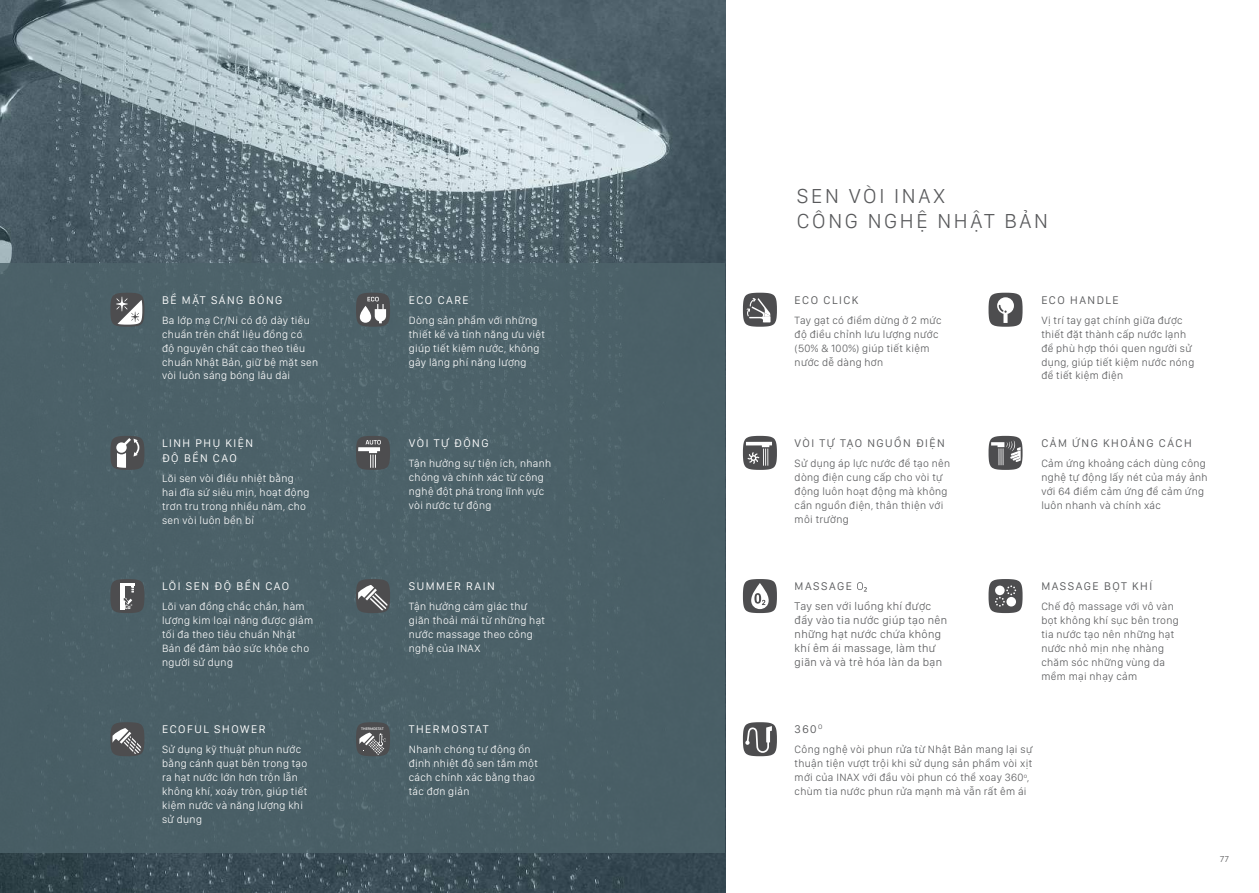
<style>
.page{position:relative;width:1259px;height:893px;background:#fff}
.page>*{position:absolute;margin:0;border:0;box-sizing:border-box;transform-origin:0 0}
.t1{font:300 21px/25.2px "San Francisco Display";letter-spacing:.13em;color:#58595b}
.t2{font:300 11.55px/13.8px "San Francisco Display";letter-spacing:.03em;color:#58595b}
.t3{font:11.55px/15px "San Francisco Display";letter-spacing:.13em;color:#fff}
.t4{font:11.55px "San Francisco Display";letter-spacing:.13em;color:#58595b}
.t5{font:300 10.95px/13.8px "San Francisco Display";letter-spacing:.03em;color:#fff}
.t6{font:300 10.95px/13.8px "San Francisco Display";letter-spacing:.03em;color:#58595b}
.t7{font:300 9px "San Francisco Display";color:#4d4d4f}
.t8{font:5.55px "Oxydesign S721 C Bold";color:#fff;scale:1.04 1}
.t9{font:500 3.75px "San Francisco Display";color:#fff}
.t10{font:3.3px "Oxydesign S721 C Bold";color:#fff;scale:1.04 1}
</style>
<div class="page">
<img style="left:0;top:0;width:725px;height:893px">
<div style="left:0;top:264px;width:725px;height:589px;background:#4d636a"></div>
<svg style="left:110px;top:293px;width:34px;height:34px"></svg>
<svg style="left:110px;top:436px;width:34px;height:34px"></svg>
<svg style="left:110px;top:579px;width:34px;height:34px"></svg>
<svg style="left:356px;top:293px;width:34px;height:34px"></svg>
<svg style="left:356px;top:436px;width:34px;height:34px"></svg>
<svg style="left:356px;top:579px;width:34px;height:34px"></svg>
<svg style="left:356px;top:722px;width:34px;height:34px"></svg>
<svg style="left:743px;top:293px;width:34px;height:34px"></svg>
<svg style="left:743px;top:436px;width:34px;height:34px"></svg>
<svg style="left:743px;top:579px;width:34px;height:34px"></svg>
<svg style="left:743px;top:722px;width:34px;height:34px"></svg>
<svg style="left:988px;top:293px;width:34px;height:34px"></svg>
<svg style="left:988px;top:436px;width:34px;height:34px"></svg>
<svg style="left:988px;top:579px;width:34px;height:34px"></svg>
<div style="left:995px;top:586px;width:9px;height:9px;background:#fff;border-radius:50%"></div>
<div style="left:1006px;top:597px;width:10px;height:9px;background:#fff;border-radius:50%"></div>
<svg style="left:110px;top:722px;width:34px;height:34px"></svg>
<svg style="left:857px;top:582px;width:10px;height:10px"></svg>
<p class="t8" style="left:125px;top:602px;width:7px">Cu</p>
<p class="t10" style="left:130px;top:602px;width:4px">+</p>
<p class="t3" style="left:162px;top:292px;width:122px">BỀ MẶT SÁNG BÓNG</p>
<p class="t5" style="left:162px;top:313px;width:158px">Ba lớp mạ Cr/Ni có độ dày tiêu chuẩn trên chất liệu đồng có<br>độ nguyên chất cao theo tiêu chuẩn Nhật Bản, giữ bệ mặt sen vòi luôn sáng bóng lâu dài</p>
<p class="t3" style="left:162px;top:435px;width:92px">LINH PHỤ KIỆN<br>ĐỘ BỀN CAO</p>
<p class="t5" style="left:162px;top:471px;width:149px">Lõi sen vòi điều nhiệt bằng hai đĩa sứ siêu mịn, hoạt động trơn tru trong nhiều năm, cho sen vòi luôn bền bỉ</p>
<p class="t3" style="left:162px;top:578px;width:129px">LÕI SEN ĐỘ BỀN CAO</p>
<p class="t5" style="left:162px;top:599px;width:153px">Lõi van đồng chắc chắn, hàm lượng kim loại nặng được giảm tối đa theo tiêu chuẩn Nhật<br>Bản để đảm bảo sức khỏe cho người sử dụng</p>
<p class="t3" style="left:162px;top:721px;width:105px">ECOFUL SHOWER</p>
<p class="t5" style="left:162px;top:742px;width:147px">Sử dụng kỹ thuật phun nước bằng cánh quạt bên trong tạo ra hạt nước lớn hơn trộn lẫn không khí, xoáy tròn, giúp tiết kiệm nước và năng lượng khi sử dụng</p>
<p class="t3" style="left:409px;top:292px;width:61px">ECO CARE</p>
<p class="t5" style="left:409px;top:313px;width:138px">Dòng sản phẩm với những thiết kế và tính năng ưu việt giúp tiết kiệm nước, không gây lãng phí năng lượng</p>
<p class="t3" style="left:409px;top:435px;width:81px">VÒI TỰ ĐỘNG</p>
<p class="t5" style="left:409px;top:456px;width:144px">Tận hưởng sự tiện ích, nhanh chóng và chính xác từ công nghệ đột phá trong lĩnh vực vòi nước tự động</p>
<p class="t3" style="left:409px;top:578px;width:87px">SUMMER RAIN</p>
<p class="t5" style="left:409px;top:599px;width:138px">Tận hưởng cảm giác thư giãn thoải mái từ những hạt nước massage theo công nghệ của INAX</p>
<p class="t9" style="left:361px;top:726px;width:24px">THERMOSTAT</p>
<p class="t3" style="left:409px;top:721px;width:81px">THERMOSTAT</p>
<p class="t5" style="left:409px;top:742px;width:131px">Nhanh chóng tự động ổn định nhiệt độ sen tắm một cách chính xác bằng thao tác đơn giản</p>
<h1 class="t1" style="left:797px;top:183px;width:253px">SEN VÒI INAX<br>CÔNG NGHỆ NHẬT BẢN</h1>
<p class="t4" style="left:794px;top:292px;width:65px">ECO CLICK</p>
<p class="t6" style="left:794px;top:313px;width:148px">Tay gạt có điểm dừng ở 2 mức độ điều chỉnh lưu lượng nước (50% &amp; 100%) giúp tiết kiệm nước dễ dàng hơn</p>
<p class="t4" style="left:794px;top:436px;width:152px">VÒI TỰ TẠO NGUỒN ĐIỆN</p>
<p class="t6" style="left:794px;top:456px;width:157px">Sử dụng áp lực nước để tạo nên dòng điện cung cấp cho vòi tự động luôn hoạt động mà không cần nguồn điện, thân thiện với môi trường</p>
<p class="t4" style="left:1041px;top:292px;width:79px">ECO HANDLE</p>
<p class="t6" style="left:1041px;top:313px;width:154px">Vị trí tay gạt chính giữa được thiết đặt thành cấp nước lạnh để phù hợp thói quen người sử dụng, giúp tiết kiệm nước nóng để tiết kiệm điện</p>
<p class="t4" style="left:1041px;top:436px;width:152px">CẢM ỨNG KHOẢNG CÁCH</p>
<p class="t6" style="left:1041px;top:456px;width:168px">Cảm ứng khoảng cách dùng công nghệ tự động lấy nét của máy ảnh với 64 điểm cảm ứng để cảm ứng luôn nhanh và chính xác</p>
<p class="t4" style="left:794px;top:579px;width:59px">MASSAGE</p>
<p class="t2" style="left:794px;top:599px;width:154px">Tay sen với luồng khí được đẩy vào tia nước giúp tạo nên những hạt nước chứa không khí êm ái massage, làm thư giãn và và trẻ hóa làn da bạn</p>
<p class="t4" style="left:1041px;top:579px;width:112px">MASSAGE BỌT KHÍ</p>
<p class="t6" style="left:1041px;top:599px;width:139px">Chế độ massage với vô vàn bọt không khí sục bên trong tia nước tạo nên những hạt nước nhỏ mịn nhẹ nhàng chăm sóc những vùng da mềm mại nhạy cảm</p>
<p class="t4" style="left:794px;top:722px;width:29px">360<sup>O</sup></p>
<p class="t6" style="left:794px;top:742px;width:239px">Công nghệ vòi phun rửa từ Nhật Bản mang lại sự thuận tiện vượt trội khi sử dụng sản phẩm vòi xịt mới của INAX với đầu vòi phun có thể xoay 360<sup>o</sup>, chùm tia nước phun rửa mạnh mà vẫn rất êm ái</p>
<p class="t7" style="left:1219px;top:853px;width:11px">77</p>
</div>
